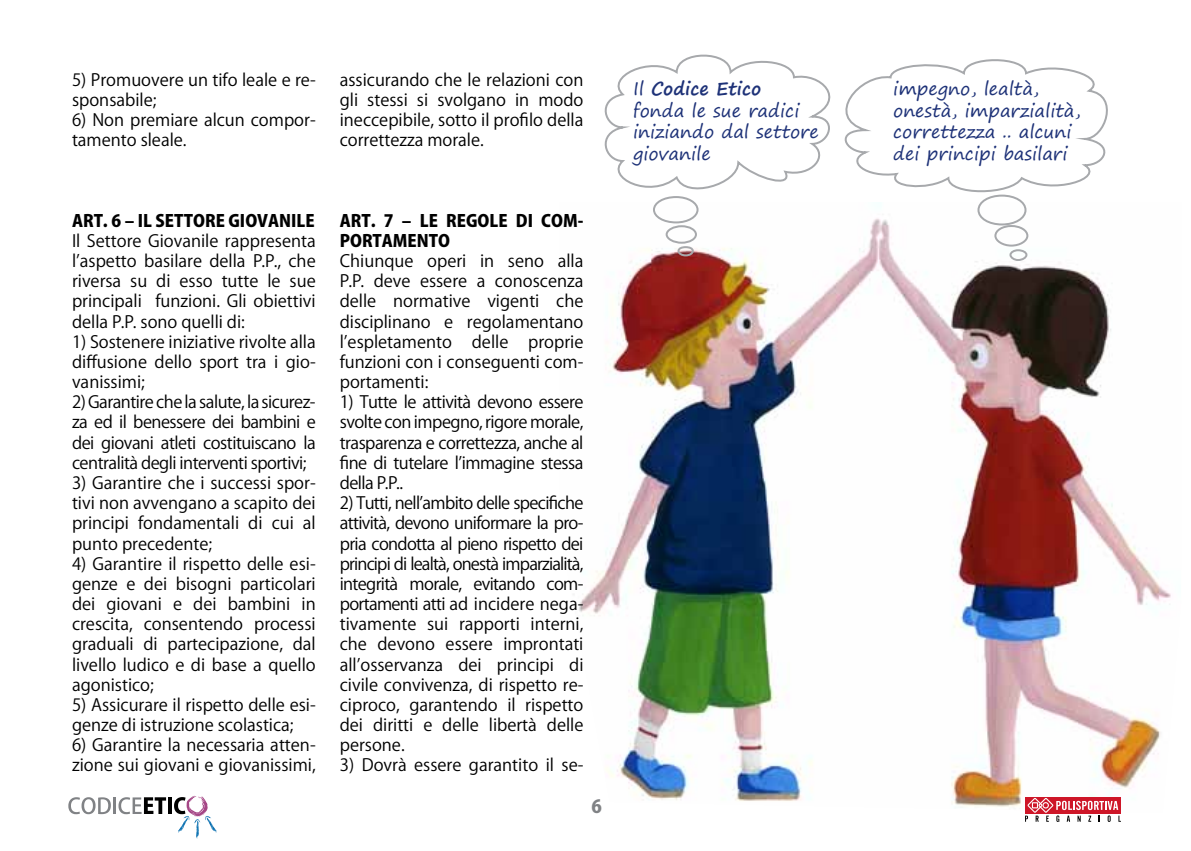
<style>
.page{position:relative;width:1191px;height:851px;background:#fff}
.page>*{position:absolute;margin:0;border:0;box-sizing:border-box;transform-origin:0 0}
.t1{font:18px/21.6px "Segoe Print";color:#1e3278}
.t2{font:800 18px "Koz Go Pr 6 N";color:#808285}
.t3{font:16.8px/20.2px "Koz Go Pr 6 N";color:#000;text-align:justify}
.t4{font:800 16.8px/20.2px "Koz Go Pr 6 N";color:#000}
.s1{font-weight:700}
</style>
<div class="page">
<svg style="left:68px;top:797px;width:43px;height:17px"></svg>
<hr style="left:113px;top:797px;width:3px;height:16px;background:#808285">
<svg style="left:118px;top:797px;width:48px;height:17px"></svg>
<hr style="left:168px;top:797px;width:4px;height:16px;background:#000">
<svg style="left:174px;top:795px;width:43px;height:43px"></svg>
<img style="left:573px;top:257px;width:598px;height:550px">
<svg style="left:1025px;top:797px;width:96px;height:24px"></svg>
<svg style="left:604px;top:54px;width:219px;height:203px"></svg>
<svg style="left:823px;top:59px;width:297px;height:203px"></svg>
<p class="t3" style="left:72px;top:70px;width:245px">5) Promuovere un tifo leale e re&shy;sponsabile;</p>
<p class="t3" style="left:72px;top:110px;width:245px">6) Non premiare alcun compor&shy;tamento sleale.</p>
<p class="t3" style="left:340px;top:70px;width:245px">assicurando che le relazioni con gli stessi si svolgano in modo ineccepibile, sotto il profilo della correttezza morale.</p>
<p class="t4" style="left:72px;top:211px;width:244px">ART. 6 – IL SETTORE GIOVANILE</p>
<p class="t3" style="left:72px;top:231px;width:245px">Il Settore Giovanile rappresenta l’aspetto basilare della P.P., che riversa su di esso tutte le sue principali funzioni. Gli obiettivi della P.P. sono quelli di:</p>
<p class="t3" style="left:72px;top:332px;width:245px">1) Sostenere iniziative rivolte alla diffusione dello sport tra i gio&shy;vanissimi;</p>
<p class="t3" style="left:72px;top:392px;width:245px">2) Garantire che la salute, la sicurez&shy;za ed il benessere dei bambini e dei giovani atleti costituiscano la centralità degli interventi sportivi;</p>
<p class="t3" style="left:72px;top:473px;width:245px">3) Garantire che i successi spor&shy;tivi non avvengano a scapito dei principi fondamentali di cui al punto precedente;</p>
<p class="t3" style="left:72px;top:553px;width:245px">4) Garantire il rispetto delle esi&shy;genze e dei bisogni particolari dei giovani e dei bambini in crescita, consentendo processi graduali di partecipazione, dal livello ludico e di base a quello agonistico;</p>
<p class="t3" style="left:72px;top:695px;width:245px">5) Assicurare il rispetto delle esi&shy;genze di istruzione scolastica;</p>
<p class="t3" style="left:72px;top:735px;width:245px">6) Garantire la necessaria atten&shy;zione sui giovani e giovanissimi,</p>
<p class="t4" style="left:340px;top:211px;width:245px">ART. 7 – LE REGOLE DI COM-<br>PORTAMENTO</p>
<p class="t3" style="left:340px;top:251px;width:245px">Chiunque operi in seno alla P.P. deve essere a conoscenza delle normative vigenti che disciplinano e regolamentano l’espletamento delle proprie funzioni con i conseguenti com&shy;portamenti:</p>
<p class="t3" style="left:340px;top:392px;width:245px">1) Tutte le attività devono essere svolte con impegno, rigore morale, trasparenza e correttezza, anche al fine di tutelare l’immagine stessa della P.P..</p>
<p class="t3" style="left:340px;top:493px;width:245px">2) Tutti, nell’ambito delle specifiche attività, devono uniformare la pro&shy;pria condotta al pieno rispetto dei principi di lealtà, onestà imparzialità, integrità morale, evitando com&shy;portamenti atti ad incidere nega&shy;tivamente sui rapporti interni, che devono essere improntati all’osservanza dei principi di civile convivenza, di rispetto re&shy;ciproco, garantendo il rispetto dei diritti e delle libertà delle persone.</p>
<p class="t3" style="left:340px;top:755px;width:245px">3) Dovrà essere garantito il se-</p>
<p class="t2" style="left:591px;top:796px;width:12px">6</p>
<p class="t1" style="left:633px;top:77px;width:187px">Il <span class="s1">Codice Etico<br></span>fonda le sue radici iniziando dal settore giovanile</p>
<p class="t1" style="left:893px;top:77px;width:189px">impegno, lealtà, onestà, imparzialità, correttezza .. alcuni dei principi basilari</p>
</div>
